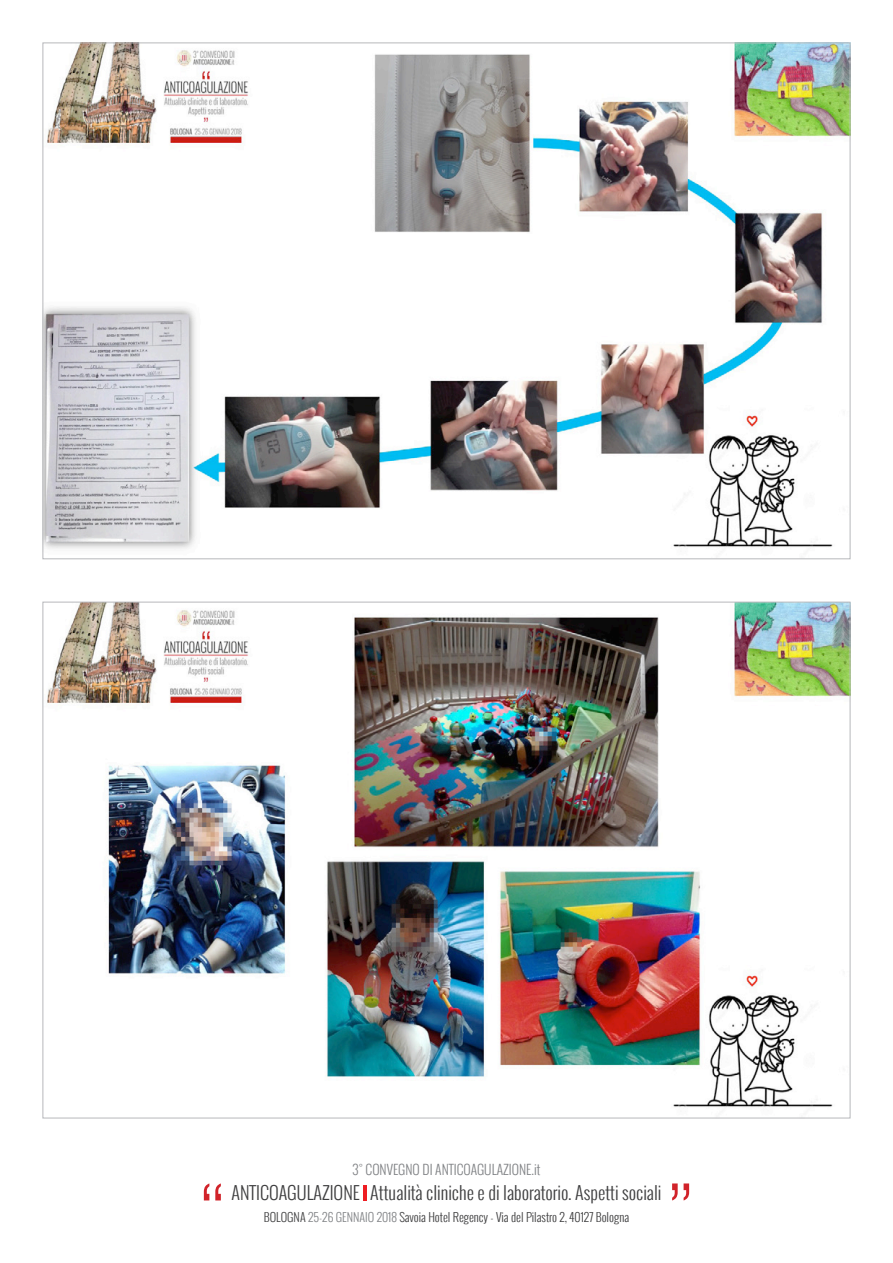
<style>
.page{position:relative;width:893px;height:1263px;background:#fff}
.page>*{position:absolute;margin:0;border:0;box-sizing:border-box;transform-origin:0 0}
.t1{font:300 18px "Oswald";color:#3e3e3f}
.t2{font:300 13.5px "Oswald";color:#808285}
.t3{font:300 12px "Oswald";color:#3e3e3f}
.s1{color:#808285}
</style>
<div class="page">
<svg style="left:204px;top:1183px;width:17px;height:17px"></svg>
<hr style="left:363px;top:1185px;width:4px;height:15px;background:#ee1d23">
<svg style="left:672px;top:1183px;width:17px;height:17px"></svg>
<img style="left:45px;top:45px;width:803px;height:504px">
<img style="left:47px;top:604px;width:801px;height:503px">
<p class="t2" style="left:353px;top:1159px;width:189px">3° CONVEGNO DI ANTICOAGULAZIONE.it</p>
<h1 class="t1" style="left:232px;top:1180px;width:431px">ANTICOAGULAZIONE Attualità cliniche e di laboratorio. Aspetti sociali</h1>
<p class="t3" style="left:264px;top:1208px;width:367px">BOLOGNA <span class="s1">25-26 GENNAIO 2018</span> Savoia Hotel Regency - Via del Pilastro 2, 40127 Bologna</p>
</div>
